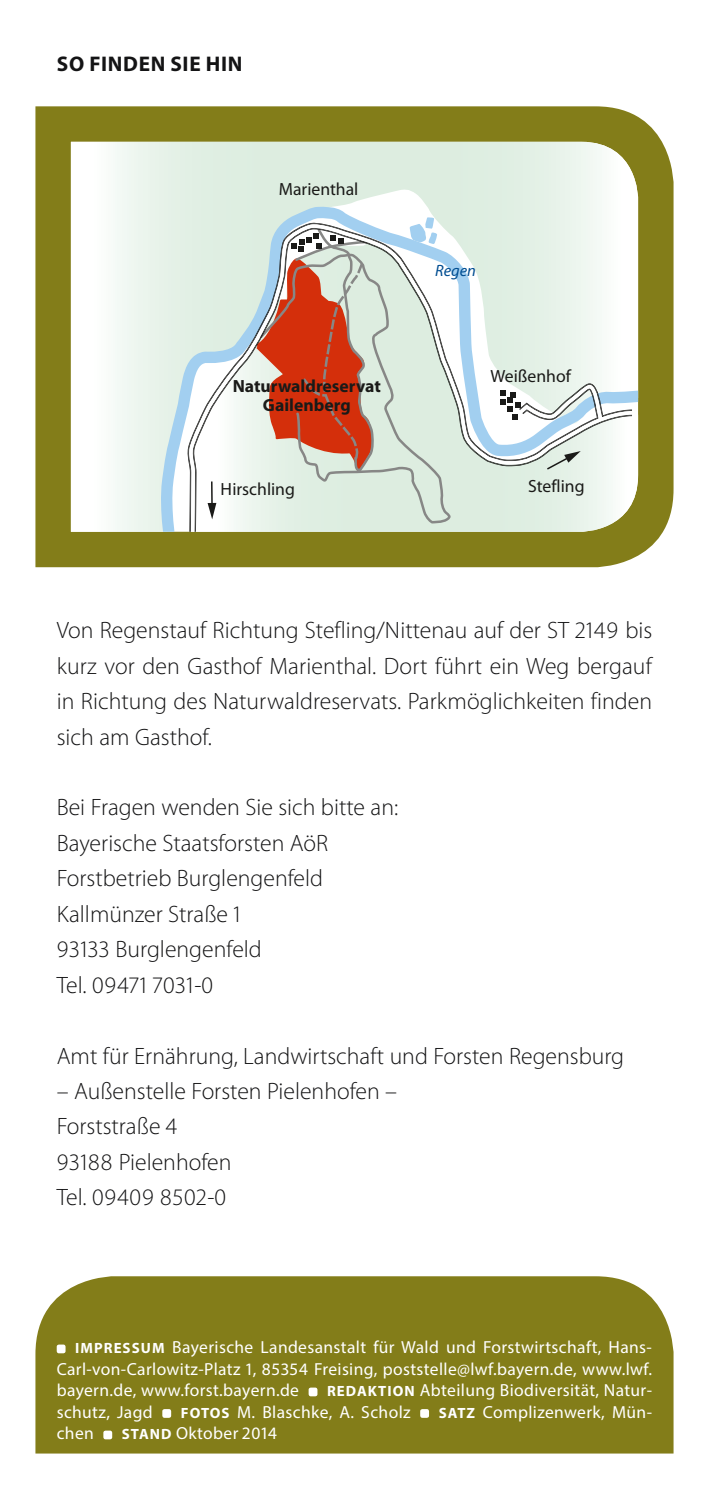
<style>
.page{position:relative;width:709px;height:1489px;background:#fff}
.page>*{position:absolute;margin:0;border:0;box-sizing:border-box;transform-origin:0 0}
.P-links{font:300 23.75px/35.5px "Myriad Pro";color:#141415}
.t1{font:700 21.25px "Myriad Pro";letter-spacing:.03em;color:#141415}
.t2{font:17.75px "Myriad Pro";color:#1a1a18}
.t3{font:700 17.75px/19px "Myriad Pro";color:#1a1a18;text-align:center}
.P-Impressum{font:17.5px/21.5px "Myriad Pro";letter-spacing:.02em;color:#fff;text-align:justify}
.t4{font:italic 16.5px "Myriad Pro";color:#004d91}
.s1{font-weight:700;font-size:14.75px}
</style>
<div class="page">
<svg style="left:35px;top:106px;width:638px;height:461px;fill:#837d19"></svg>
<div style="left:35px;top:1276px;width:638px;height:177px;background:#837d19"></div>
<div style="left:57px;top:1344px;width:9px;height:9px;background:#fff;border-radius:2px"></div>
<div style="left:308px;top:1387px;width:9px;height:9px;background:#fff;border-radius:2px"></div>
<div style="left:162px;top:1408px;width:9px;height:9px;background:#fff;border-radius:2px"></div>
<div style="left:420px;top:1408px;width:9px;height:9px;background:#fff;border-radius:2px"></div>
<div style="left:103px;top:1430px;width:9px;height:9px;background:#fff;border-radius:2px"></div>
<svg style="left:71px;top:142px;width:567px;height:389px"></svg>
<svg style="left:160px;top:201px;width:478px;height:330px"></svg>
<svg style="left:409px;top:217px;width:28px;height:5px"></svg>
<svg style="left:597px;top:228px;width:35px;height:303px"></svg>
<svg style="left:187px;top:222px;width:410px;height:309px;fill:#dfefe4"></svg>
<hr style="left:211px;top:481px;width:2px;height:25px;background:#1a1a18">
<svg style="left:207px;top:503px;width:9px;height:16px"></svg>
<svg style="left:545px;top:451px;width:35px;height:20px"></svg>
<svg style="left:254px;top:226px;width:121px;height:272px"></svg>
<svg style="left:500px;top:383px;width:132px;height:37px"></svg>
<h2 class="t1" style="left:57px;top:50px;width:187px">SO FINDEN SIE HIN</h2>
<p class="t2" style="left:279px;top:178px;width:81px">Marienthal</p>
<p class="t3" style="left:233px;top:376px;width:150px">Naturwaldreservat<br>Gailenberg</p>
<p class="t4" style="left:435px;top:260px;width:42px">Regen</p>
<p class="t2" style="left:490px;top:365px;width:82px">Weißenhof</p>
<p class="t2" style="left:221px;top:478px;width:76px">Hirschling</p>
<p class="t2" style="left:528px;top:474px;width:58px">Stefling</p>
<p class="P-links" style="left:57px;top:612px;width:597px;text-align:justify">Von Regenstauf Richtung Stefling/Nittenau auf der ST 2149 bis kurz vor den Gasthof Marienthal. Dort führt ein Weg bergauf in Richtung des Naturwaldreservats. Parkmöglichkeiten finden sich am Gasthof.</p>
<p class="P-links" style="left:57px;top:789px;width:343px">Bei Fragen wenden Sie sich bitte an:<br>Bayerische Staatsforsten AöR<br>Forstbetrieb Burglengenfeld<br>Kallmünzer Straße 1<br>93133 Burglengenfeld<br>Tel. 09471 7031-0</p>
<p class="P-links" style="left:57px;top:1037px;width:569px">Amt für Ernährung, Landwirtschaft und Forsten Regensburg</p>
<p class="P-links" style="left:57px;top:1073px;width:342px">– Außenstelle Forsten Pielenhofen –<br>Forststraße 4<br>93188 Pielenhofen<br>Tel. 09409 8502-0</p>
<p class="P-Impressum" style="left:57px;top:1336px;width:597px;text-indent:18px"><span class="s1">IMPRESSUM</span> Bayerische Landesanstalt für Wald und Forstwirtschaft, Hans-Carl-von-Carlowitz-Platz 1, 85354 Freising, poststelle@lwf.bayern.de, www.lwf. bayern.de, www.forst.bayern.de</p>
<p class="P-Impressum" style="left:327px;top:1379px;width:325px"><span class="s1">REDAKTION</span> Abteilung Biodiversität, Natur-</p>
<p class="P-Impressum" style="left:57px;top:1400px;width:98px">schutz, Jagd</p>
<p class="P-Impressum" style="left:181px;top:1400px;width:231px"><span class="s1">FOTOS</span> M. Blaschke, A. Scholz</p>
<p class="P-Impressum" style="left:438px;top:1400px;width:215px"><span class="s1">SATZ</span> Complizenwerk, Mün-</p>
<p class="P-Impressum" style="left:57px;top:1422px;width:39px">chen</p>
<p class="P-Impressum" style="left:122px;top:1422px;width:157px"><span class="s1">STAND</span> Oktober 2014</p>
</div>
